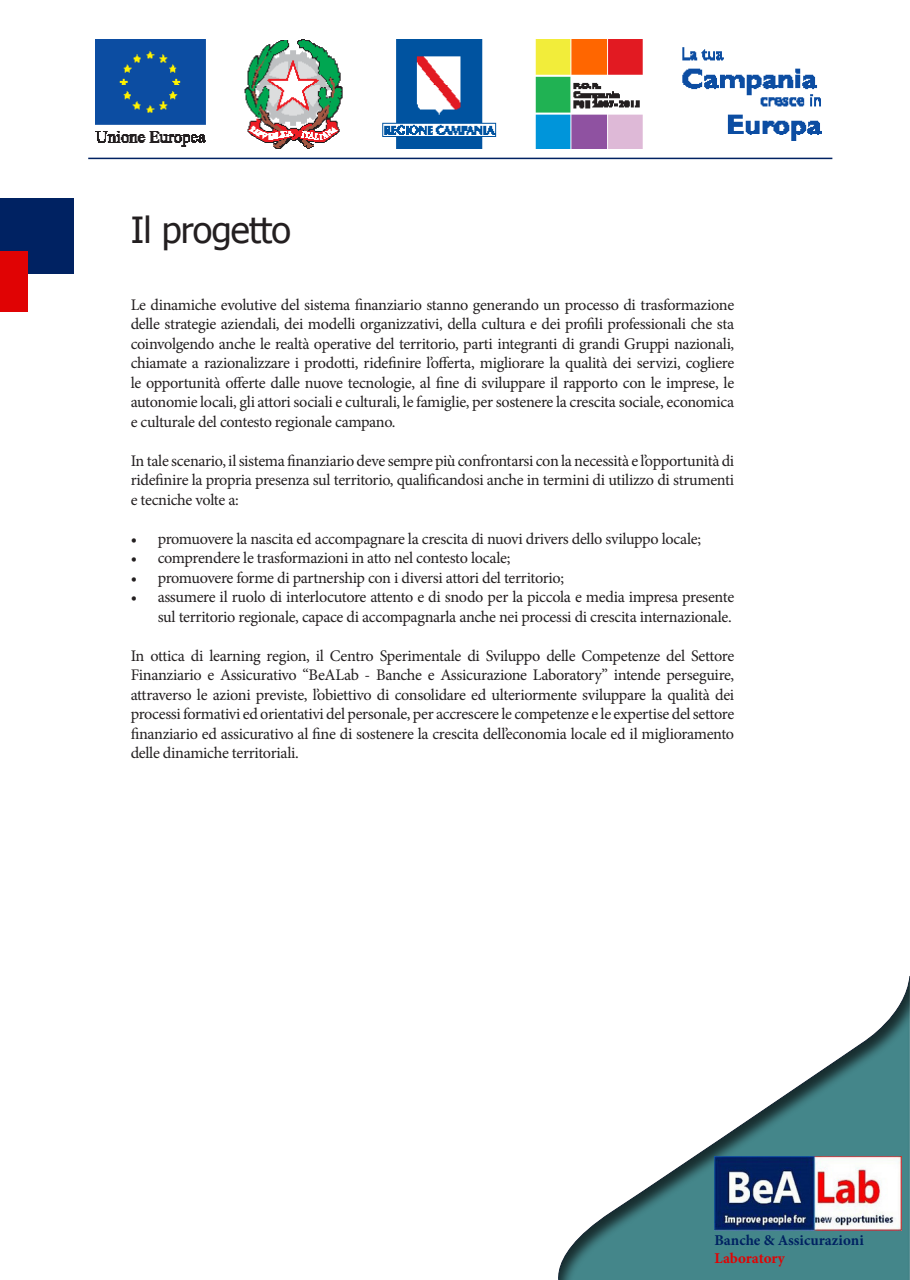
<style>
.page{position:relative;width:910px;height:1280px;background:#fff}
.page>*{position:absolute;margin:0;border:0;box-sizing:border-box;transform-origin:0 0}
.t1{font:36px "Tahoma";letter-spacing:-.02em;color:#231f20}
.t2{font:16.2px/19.5px "Minion Pro";letter-spacing:-.02em;color:#231f20;text-align:justify}
.t3{font:700 15px "Minion Pro";color:#002262}
.t4{font:700 15px "Minion Pro";letter-spacing:-.005em;color:#e00304}
</style>
<div class="page">
<div style="left:556px;top:975px;width:354px;height:305px;background:#231f20;opacity:.75"></div>
<img style="left:714px;top:1156px;width:187px;height:74px">
<img style="left:96px;top:40px;width:726px;height:109px">
<hr style="left:88px;top:158px;width:744px;height:1px;background:#002262">
<div style="left:0;top:198px;width:74px;height:76px;background:#002262"></div>
<div style="left:0;top:251px;width:28px;height:60px;background:#e00304"></div>
<p class="t1" style="left:131px;top:206px;width:162px">Il progetto</p>
<p class="t2" style="left:131px;top:295px;width:605px">Le dinamiche evolutive del sistema finanziario stanno generando un processo di trasformazione delle strategie aziendali, dei modelli organizzativi, della cultura e dei profili professionali che sta coinvolgendo anche le realtà operative del territorio, parti integranti di grandi Gruppi nazionali, chiamate a razionalizzare i prodotti, ridefinire l’offerta, migliorare la qualità dei servizi, cogliere le opportunità offerte dalle nuove tecnologie, al fine di sviluppare il rapporto con le imprese, le autonomie locali, gli attori sociali e culturali, le famiglie, per sostenere la crescita sociale, economica e culturale del contesto regionale campano.</p>
<p class="t2" style="left:131px;top:451px;width:605px">In tale scenario, il sistema finanziario deve sempre più confrontarsi con la necessità e l’opportunità di ridefinire la propria presenza sul territorio, qualificandosi anche in termini di utilizzo di strumenti e tecniche volte a:</p>
<p class="t2" style="left:131px;top:529px;width:572px">• promuovere la nascita ed accompagnare la crescita di nuovi drivers dello sviluppo locale;</p>
<p class="t2" style="left:131px;top:548px;width:381px">• comprendere le trasformazioni in atto nel contesto locale;</p>
<p class="t2" style="left:131px;top:568px;width:435px">• promuovere forme di partnership con i diversi attori del territorio;</p>
<p class="t2" style="left:131px;top:587px;width:605px;text-align:right">• assumere il ruolo di interlocutore attento e di snodo per la piccola e media impresa presente sul territorio regionale, capace di accompagnarla anche nei processi di crescita internazionale.</p>
<p class="t2" style="left:131px;top:646px;width:605px">In ottica di learning region, il Centro Sperimentale di Sviluppo delle Competenze del Settore Finanziario e Assicurativo “BeALab - Banche e Assicurazione Laboratory” intende perseguire, attraverso le azioni previste, l’obiettivo di consolidare ed ulteriormente sviluppare la qualità dei processi formativi ed orientativi del personale, per accrescere le competenze e le expertise del settore finanziario ed assicurativo al fine di sostenere la crescita dell’economia locale ed il miglioramento delle dinamiche territoriali.</p>
<p class="t3" style="left:714px;top:1230px;width:151px">Banche &amp; Assicurazioni</p>
<p class="t4" style="left:714px;top:1248px;width:72px">Laboratory</p>
</div>
